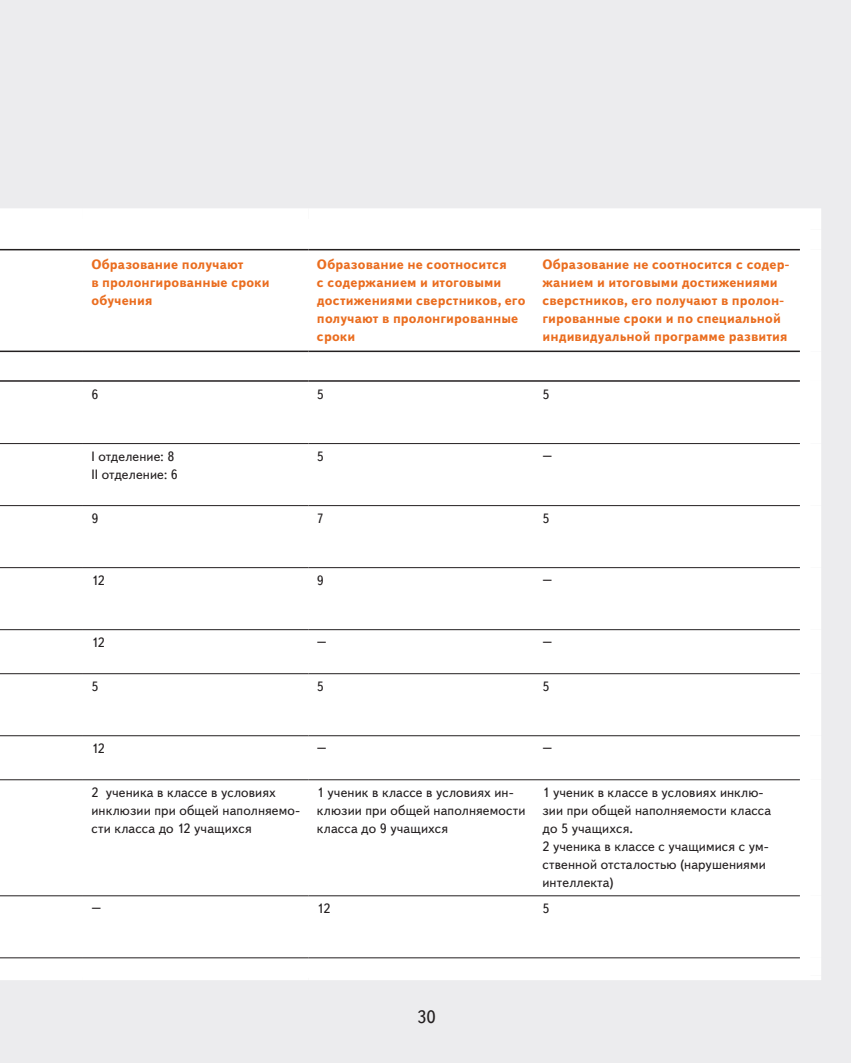
<style>
.page{position:relative;width:851px;height:1063px;background:#fff}
.page>*{position:absolute;margin:0;border:0;box-sizing:border-box;transform-origin:0 0}
.t1{font:18px "Text Book C";color:#231f20}
.t2{font:13.5px/18px "Text Book C";letter-spacing:.01em;color:#231f20}
.t3{font:700 13.5px/18px "Text Book C";letter-spacing:.01em;color:#ea6d1f}
</style>
<div class="page">
<div style="left:0;top:0;width:850px;height:1063px;background:#ececee"></div>
<div style="left:0;top:230px;width:799px;height:746px;background:#fff"></div>
<div style="left:0;top:208px;width:83px;height:22px;background:#fff"></div>
<div style="left:83px;top:208px;width:225px;height:22px;background:#fff"></div>
<div style="left:308px;top:208px;width:226px;height:22px;background:#fff"></div>
<div style="left:534px;top:208px;width:287px;height:22px;background:#fff"></div>
<div style="left:799px;top:230px;width:22px;height:20px;background:#fff"></div>
<div style="left:799px;top:250px;width:22px;height:101px;background:#fff"></div>
<div style="left:799px;top:351px;width:22px;height:30px;background:#fff"></div>
<div style="left:799px;top:381px;width:22px;height:63px;background:#fff"></div>
<div style="left:799px;top:444px;width:22px;height:62px;background:#fff"></div>
<div style="left:799px;top:506px;width:22px;height:62px;background:#fff"></div>
<div style="left:799px;top:568px;width:22px;height:62px;background:#fff"></div>
<div style="left:799px;top:630px;width:22px;height:44px;background:#fff"></div>
<div style="left:799px;top:674px;width:22px;height:62px;background:#fff"></div>
<div style="left:799px;top:736px;width:22px;height:44px;background:#fff"></div>
<div style="left:799px;top:780px;width:22px;height:116px;background:#fff"></div>
<div style="left:799px;top:896px;width:22px;height:62px;background:#fff"></div>
<div style="left:799px;top:958px;width:22px;height:18px;background:#fff"></div>
<hr style="left:0;top:249px;width:83px;height:1px;background:#231f20">
<hr style="left:83px;top:249px;width:225px;height:1px;background:#231f20">
<hr style="left:308px;top:249px;width:226px;height:1px;background:#231f20">
<hr style="left:534px;top:249px;width:265px;height:1px;background:#231f20">
<hr style="left:0;top:351px;width:83px;height:1px;background:#231f20">
<hr style="left:83px;top:351px;width:225px;height:1px;background:#231f20">
<hr style="left:308px;top:351px;width:226px;height:1px;background:#231f20">
<hr style="left:534px;top:351px;width:265px;height:1px;background:#231f20">
<hr style="left:0;top:380px;width:83px;height:2px;background:#231f20">
<hr style="left:83px;top:380px;width:225px;height:2px;background:#231f20">
<hr style="left:308px;top:380px;width:226px;height:2px;background:#231f20">
<hr style="left:534px;top:380px;width:265px;height:2px;background:#231f20">
<hr style="left:0;top:443px;width:83px;height:1px;background:#231f20">
<hr style="left:83px;top:443px;width:225px;height:1px;background:#231f20">
<hr style="left:308px;top:443px;width:226px;height:1px;background:#231f20">
<hr style="left:534px;top:443px;width:265px;height:1px;background:#231f20">
<hr style="left:0;top:505px;width:83px;height:1px;background:#231f20">
<hr style="left:83px;top:505px;width:225px;height:1px;background:#231f20">
<hr style="left:308px;top:505px;width:226px;height:1px;background:#231f20">
<hr style="left:534px;top:505px;width:265px;height:1px;background:#231f20">
<hr style="left:0;top:567px;width:83px;height:1px;background:#231f20">
<hr style="left:83px;top:567px;width:225px;height:1px;background:#231f20">
<hr style="left:308px;top:567px;width:226px;height:1px;background:#231f20">
<hr style="left:534px;top:567px;width:265px;height:1px;background:#231f20">
<hr style="left:0;top:629px;width:83px;height:1px;background:#231f20">
<hr style="left:83px;top:629px;width:225px;height:1px;background:#231f20">
<hr style="left:308px;top:629px;width:226px;height:1px;background:#231f20">
<hr style="left:534px;top:629px;width:265px;height:1px;background:#231f20">
<hr style="left:0;top:673px;width:83px;height:1px;background:#231f20">
<hr style="left:83px;top:673px;width:225px;height:1px;background:#231f20">
<hr style="left:308px;top:673px;width:226px;height:1px;background:#231f20">
<hr style="left:534px;top:673px;width:265px;height:1px;background:#231f20">
<hr style="left:0;top:735px;width:83px;height:1px;background:#231f20">
<hr style="left:83px;top:735px;width:225px;height:1px;background:#231f20">
<hr style="left:308px;top:735px;width:226px;height:1px;background:#231f20">
<hr style="left:534px;top:735px;width:265px;height:1px;background:#231f20">
<hr style="left:0;top:780px;width:83px;height:1px;background:#231f20">
<hr style="left:83px;top:780px;width:225px;height:1px;background:#231f20">
<hr style="left:308px;top:780px;width:226px;height:1px;background:#231f20">
<hr style="left:534px;top:780px;width:265px;height:1px;background:#231f20">
<hr style="left:0;top:896px;width:83px;height:1px;background:#231f20">
<hr style="left:83px;top:896px;width:225px;height:1px;background:#231f20">
<hr style="left:308px;top:896px;width:226px;height:1px;background:#231f20">
<hr style="left:534px;top:896px;width:265px;height:1px;background:#231f20">
<hr style="left:0;top:958px;width:83px;height:1px;background:#231f20">
<hr style="left:83px;top:958px;width:225px;height:1px;background:#231f20">
<hr style="left:308px;top:958px;width:226px;height:1px;background:#231f20">
<hr style="left:534px;top:958px;width:265px;height:1px;background:#231f20">
<hr style="left:0;top:976px;width:83px;height:4px;background:#fff">
<hr style="left:83px;top:976px;width:225px;height:4px;background:#fff">
<hr style="left:308px;top:976px;width:226px;height:4px;background:#fff">
<hr style="left:534px;top:976px;width:287px;height:4px;background:#fff">
<p class="t3" style="left:91px;top:255px;width:179px">Образование получают<br>в пролонгированные сроки обучения</p>
<p class="t3" style="left:317px;top:255px;width:210px">Образование не соотносится<br>с содержанием и итоговыми достижениями сверстников, его получают в пролонгированные сроки</p>
<p class="t3" style="left:542px;top:255px;width:248px">Образование не соотносится с содер&shy;жанием и итоговыми достижениями сверстников, его получают в пролон&shy;гированные сроки и по специальной индивидуальной программе развития</p>
<p class="t2" style="left:91px;top:386px;width:9px">6</p>
<p class="t2" style="left:317px;top:386px;width:9px">5</p>
<p class="t2" style="left:542px;top:386px;width:9px">5</p>
<p class="t2" style="left:91px;top:448px;width:88px">I отделение: 8<br>II отделение: 6</p>
<p class="t2" style="left:317px;top:448px;width:9px">5</p>
<p class="t2" style="left:542px;top:448px;width:11px">–</p>
<p class="t2" style="left:91px;top:510px;width:9px">9</p>
<p class="t2" style="left:317px;top:510px;width:9px">7</p>
<p class="t2" style="left:542px;top:510px;width:9px">5</p>
<p class="t2" style="left:91px;top:572px;width:15px">12</p>
<p class="t2" style="left:317px;top:572px;width:9px">9</p>
<p class="t2" style="left:542px;top:572px;width:11px">–</p>
<p class="t2" style="left:91px;top:634px;width:15px">12</p>
<p class="t2" style="left:317px;top:634px;width:11px">–</p>
<p class="t2" style="left:542px;top:634px;width:11px">–</p>
<p class="t2" style="left:91px;top:678px;width:9px">5</p>
<p class="t2" style="left:317px;top:678px;width:9px">5</p>
<p class="t2" style="left:542px;top:678px;width:9px">5</p>
<p class="t2" style="left:91px;top:740px;width:15px">12</p>
<p class="t2" style="left:317px;top:740px;width:11px">–</p>
<p class="t2" style="left:542px;top:740px;width:11px">–</p>
<p class="t2" style="left:91px;top:784px;width:210px">2 ученика в классе в условиях инклюзии при общей наполняемо&shy;сти класса до 12 учащихся</p>
<p class="t2" style="left:317px;top:784px;width:210px">1 ученик в классе в условиях ин&shy;клюзии при общей наполняемости класса до 9 учащихся</p>
<p class="t2" style="left:542px;top:784px;width:230px">1 ученик в классе в условиях инклю&shy;зии при общей наполняемости класса до 5 учащихся.<br>2 ученика в классе с учащимися с ум&shy;ственной отсталостью (нарушениями интеллекта)</p>
<p class="t2" style="left:91px;top:900px;width:11px">–</p>
<p class="t2" style="left:317px;top:900px;width:15px">12</p>
<p class="t2" style="left:542px;top:900px;width:9px">5</p>
<h1 class="t1" style="left:417px;top:1007px;width:20px">30</h1>
</div>
